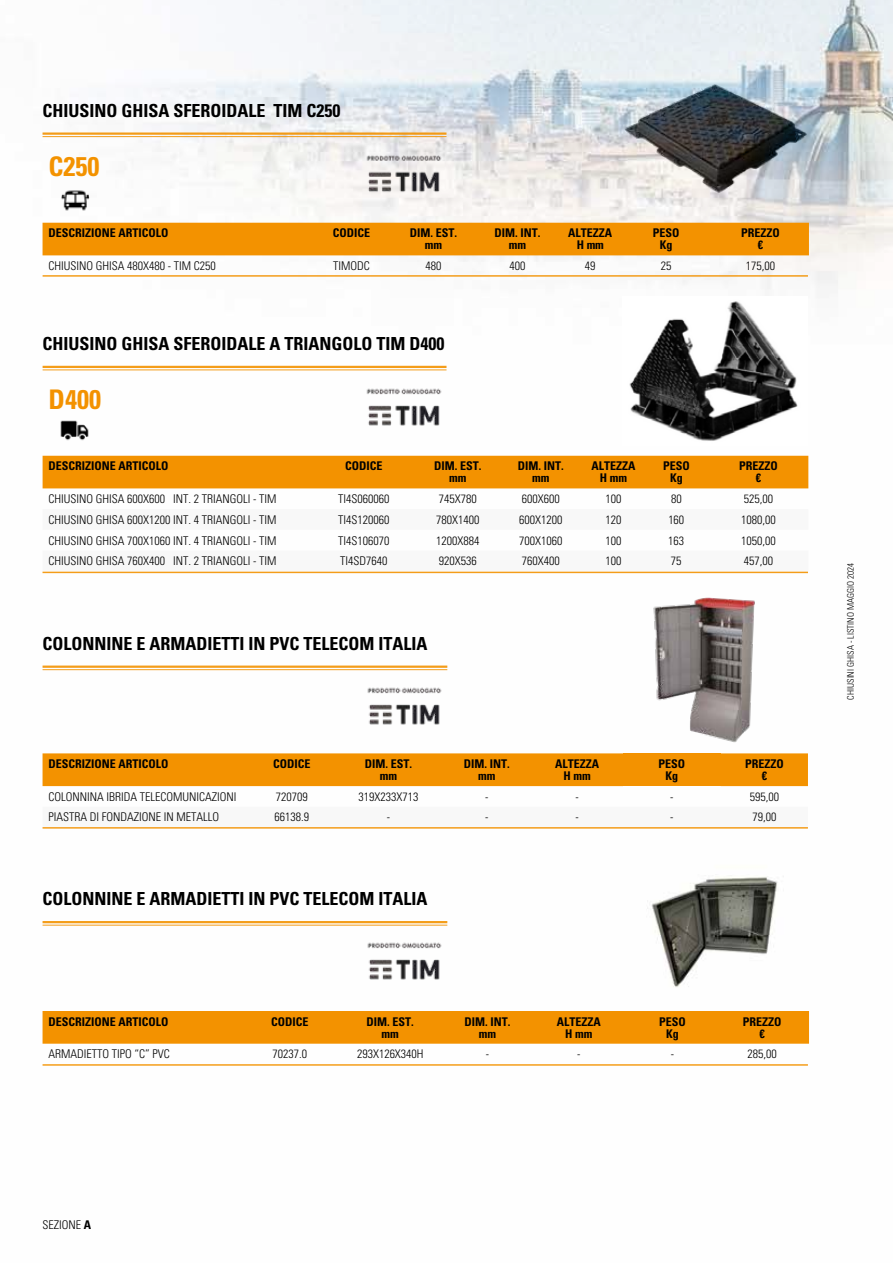
<style>
.page{position:relative;width:893px;height:1263px;background:#fff}
.page>*{position:absolute;margin:0;border:0;box-sizing:border-box;transform-origin:0 0}
.t1{font:700 condensed 27px "Univers LT Std";color:#f39200}
.t2{font:700 condensed 18px "Univers LT Std";color:#000}
.t3{font:300 condensed 12px "Univers LT Std";color:#000}
.t4{font:700 condensed 12px/12px "Univers LT Std";color:#000;text-align:center}
.t5{font:300 condensed 9px "Univers LT Std";color:#000}
.s1{font-weight:700}
</style>
<div class="page">
<img style="left:42px;top:0;width:851px;height:1066px">
<img style="left:623px;top:573px;width:185px;height:172px">
<hr style="left:43px;top:665px;width:404px;height:3px;background:#f39200">
<hr style="left:43px;top:669px;width:404px;height:1px;background:#f39200">
<div style="left:43px;top:753px;width:765px;height:33px;background:#f39200"></div>
<div style="left:623px;top:753px;width:98px;height:33px;background:#f39200"></div>
<svg style="left:43px;top:807px;width:765px;height:20px"></svg>
<hr style="left:43px;top:827px;width:765px;height:2px;background:#f39200">
<img style="left:646px;top:848px;width:139px;height:162px">
<hr style="left:43px;top:921px;width:404px;height:2px;background:#f39200">
<hr style="left:43px;top:925px;width:404px;height:1px;background:#f39200">
<div style="left:43px;top:1011px;width:766px;height:33px;background:#f39200"></div>
<hr style="left:43px;top:1064px;width:765px;height:2px;background:#f39200">
<img style="left:623px;top:297px;width:185px;height:148px">
<hr style="left:43px;top:366px;width:403px;height:2px;background:#f39200">
<hr style="left:43px;top:369px;width:403px;height:1px;background:#f39200">
<div style="left:43px;top:456px;width:765px;height:32px;background:#f39200"></div>
<svg style="left:43px;top:509px;width:765px;height:62px"></svg>
<hr style="left:43px;top:132px;width:403px;height:3px;background:#f39200">
<hr style="left:43px;top:136px;width:403px;height:1px;background:#f39200">
<img style="left:359px;top:138px;width:87px;height:67px">
<div style="left:43px;top:223px;width:766px;height:32px;background:#f39200"></div>
<hr style="left:43px;top:275px;width:765px;height:2px;background:#f39200">
<img style="left:53px;top:177px;width:44px;height:46px">
<img style="left:53px;top:410px;width:43px;height:41px">
<img style="left:359px;top:371px;width:87px;height:67px">
<img style="left:623px;top:83px;width:185px;height:112px">
<img style="left:360px;top:926px;width:87px;height:66px">
<img style="left:360px;top:670px;width:87px;height:67px">
<hr style="left:43px;top:572px;width:765px;height:1px;background:#f39200">
<h2 class="t2" style="left:43px;top:99px;width:299px">CHIUSINO GHISA SFEROIDALE TIM C250</h2>
<h1 class="t1" style="left:49px;top:150px;width:52px">C250</h1>
<p class="t4" style="left:49px;top:227px;width:122px">DESCRIZIONE ARTICOLO</p>
<p class="t4" style="left:333px;top:227px;width:39px">CODICE</p>
<p class="t4" style="left:410px;top:227px;width:49px">DIM. EST. mm</p>
<p class="t4" style="left:495px;top:227px;width:47px">DIM. INT. mm</p>
<p class="t4" style="left:568px;top:227px;width:45px">ALTEZZA<br>H mm</p>
<p class="t4" style="left:653px;top:227px;width:28px">PESO<br>Kg</p>
<p class="t4" style="left:741px;top:227px;width:40px">PREZZO €</p>
<p class="t3" style="left:49px;top:259px;width:169px">CHIUSINO GHISA 480X480 - TIM C250</p>
<p class="t3" style="left:333px;top:259px;width:38px">TIMODC</p>
<p class="t3" style="left:425px;top:259px;width:17px">480</p>
<p class="t3" style="left:510px;top:259px;width:17px">400</p>
<p class="t3" style="left:585px;top:259px;width:12px">49</p>
<p class="t3" style="left:661px;top:259px;width:12px">25</p>
<p class="t3" style="left:746px;top:259px;width:31px">175,00</p>
<h2 class="t2" style="left:43px;top:332px;width:403px">CHIUSINO GHISA SFEROIDALE A TRIANGOLO TIM D400</h2>
<h1 class="t1" style="left:49px;top:383px;width:54px">D400</h1>
<p class="t4" style="left:49px;top:460px;width:122px">DESCRIZIONE ARTICOLO</p>
<p class="t4" style="left:345px;top:460px;width:39px">CODICE</p>
<p class="t4" style="left:434px;top:460px;width:49px">DIM. EST. mm</p>
<p class="t4" style="left:518px;top:460px;width:47px">DIM. INT. mm</p>
<p class="t4" style="left:591px;top:460px;width:45px">ALTEZZA<br>H mm</p>
<p class="t4" style="left:663px;top:460px;width:28px">PESO<br>Kg</p>
<p class="t4" style="left:739px;top:460px;width:40px">PREZZO €</p>
<p class="t3" style="left:49px;top:492px;width:229px">CHIUSINO GHISA 600X600 INT. 2 TRIANGOLI - TIM</p>
<p class="t3" style="left:338px;top:492px;width:53px">TI4S060060</p>
<p class="t3" style="left:439px;top:492px;width:39px">745X780</p>
<p class="t3" style="left:522px;top:492px;width:39px">600X600</p>
<p class="t3" style="left:605px;top:492px;width:17px">100</p>
<p class="t3" style="left:671px;top:492px;width:12px">80</p>
<p class="t3" style="left:744px;top:492px;width:31px">525,00</p>
<p class="t3" style="left:49px;top:512px;width:229px">CHIUSINO GHISA 600X1200 INT. 4 TRIANGOLI - TIM</p>
<p class="t3" style="left:338px;top:512px;width:53px">TI4S120060</p>
<p class="t3" style="left:436px;top:512px;width:45px">780X1400</p>
<p class="t3" style="left:519px;top:512px;width:45px">600X1200</p>
<p class="t3" style="left:605px;top:512px;width:17px">120</p>
<p class="t3" style="left:668px;top:512px;width:17px">160</p>
<p class="t3" style="left:741px;top:512px;width:36px">1080,00</p>
<p class="t3" style="left:49px;top:533px;width:229px">CHIUSINO GHISA 700X1060 INT. 4 TRIANGOLI - TIM</p>
<p class="t3" style="left:338px;top:533px;width:53px">TI4S106070</p>
<p class="t3" style="left:436px;top:533px;width:45px">1200X884</p>
<p class="t3" style="left:519px;top:533px;width:45px">700X1060</p>
<p class="t3" style="left:605px;top:533px;width:17px">100</p>
<p class="t3" style="left:668px;top:533px;width:17px">163</p>
<p class="t3" style="left:741px;top:533px;width:36px">1050,00</p>
<p class="t3" style="left:49px;top:554px;width:229px">CHIUSINO GHISA 760X400 INT. 2 TRIANGOLI - TIM</p>
<p class="t3" style="left:340px;top:554px;width:49px">TI4SD7640</p>
<p class="t3" style="left:439px;top:554px;width:39px">920X536</p>
<p class="t3" style="left:522px;top:554px;width:39px">760X400</p>
<p class="t3" style="left:605px;top:554px;width:17px">100</p>
<p class="t3" style="left:671px;top:554px;width:12px">75</p>
<p class="t3" style="left:744px;top:554px;width:31px">457,00</p>
<h2 class="t2" style="left:43px;top:632px;width:387px">COLONNINE E ARMADIETTI IN PVC TELECOM ITALIA</h2>
<p class="t4" style="left:49px;top:758px;width:122px">DESCRIZIONE ARTICOLO</p>
<p class="t4" style="left:273px;top:758px;width:39px">CODICE</p>
<p class="t4" style="left:365px;top:758px;width:49px">DIM. EST. mm</p>
<p class="t4" style="left:464px;top:758px;width:47px">DIM. INT. mm</p>
<p class="t4" style="left:555px;top:758px;width:45px">ALTEZZA<br>H mm</p>
<p class="t4" style="left:659px;top:758px;width:28px">PESO<br>Kg</p>
<p class="t4" style="left:745px;top:758px;width:40px">PREZZO €</p>
<p class="t3" style="left:49px;top:789px;width:190px">COLONNINA IBRIDA TELECOMUNICAZIONI</p>
<p class="t3" style="left:276px;top:789px;width:33px">720709</p>
<p class="t3" style="left:359px;top:789px;width:61px">319X233X713</p>
<p class="t3" style="left:485px;top:789px;width:5px">-</p>
<p class="t3" style="left:576px;top:789px;width:5px">-</p>
<p class="t3" style="left:670px;top:789px;width:5px">-</p>
<p class="t3" style="left:750px;top:789px;width:31px">595,00</p>
<p class="t3" style="left:49px;top:810px;width:172px">PIASTRA DI FONDAZIONE IN METALLO</p>
<p class="t3" style="left:275px;top:810px;width:36px">66138.9</p>
<p class="t3" style="left:387px;top:810px;width:5px">-</p>
<p class="t3" style="left:485px;top:810px;width:5px">-</p>
<p class="t3" style="left:576px;top:810px;width:5px">-</p>
<p class="t3" style="left:670px;top:810px;width:5px">-</p>
<p class="t3" style="left:752px;top:810px;width:25px">79,00</p>
<h2 class="t2" style="left:43px;top:887px;width:387px">COLONNINE E ARMADIETTI IN PVC TELECOM ITALIA</h2>
<p class="t4" style="left:49px;top:1015px;width:122px">DESCRIZIONE ARTICOLO</p>
<p class="t4" style="left:271px;top:1015px;width:39px">CODICE</p>
<p class="t4" style="left:367px;top:1015px;width:49px">DIM. EST. mm</p>
<p class="t4" style="left:465px;top:1015px;width:47px">DIM. INT. mm</p>
<p class="t4" style="left:557px;top:1015px;width:45px">ALTEZZA<br>H mm</p>
<p class="t4" style="left:659px;top:1015px;width:28px">PESO<br>Kg</p>
<p class="t4" style="left:743px;top:1015px;width:40px">PREZZO €</p>
<p class="t3" style="left:49px;top:1047px;width:123px">ARMADIETTO TIPO “C” PVC</p>
<p class="t3" style="left:272px;top:1047px;width:36px">70237.0</p>
<p class="t3" style="left:357px;top:1047px;width:68px">293X126X340H</p>
<p class="t3" style="left:486px;top:1047px;width:5px">-</p>
<p class="t3" style="left:577px;top:1047px;width:5px">-</p>
<p class="t3" style="left:671px;top:1047px;width:5px">-</p>
<p class="t3" style="left:748px;top:1047px;width:31px">285,00</p>
<p class="t5" style="left:845px;top:699px;width:137px;rotate:-90deg">CHIUSINI GHISA - LISTINO MAGGIO 2024</p>
<p class="t3" style="left:43px;top:1218px;width:50px">SEZIONE <span class="s1">A</span></p>
</div>
